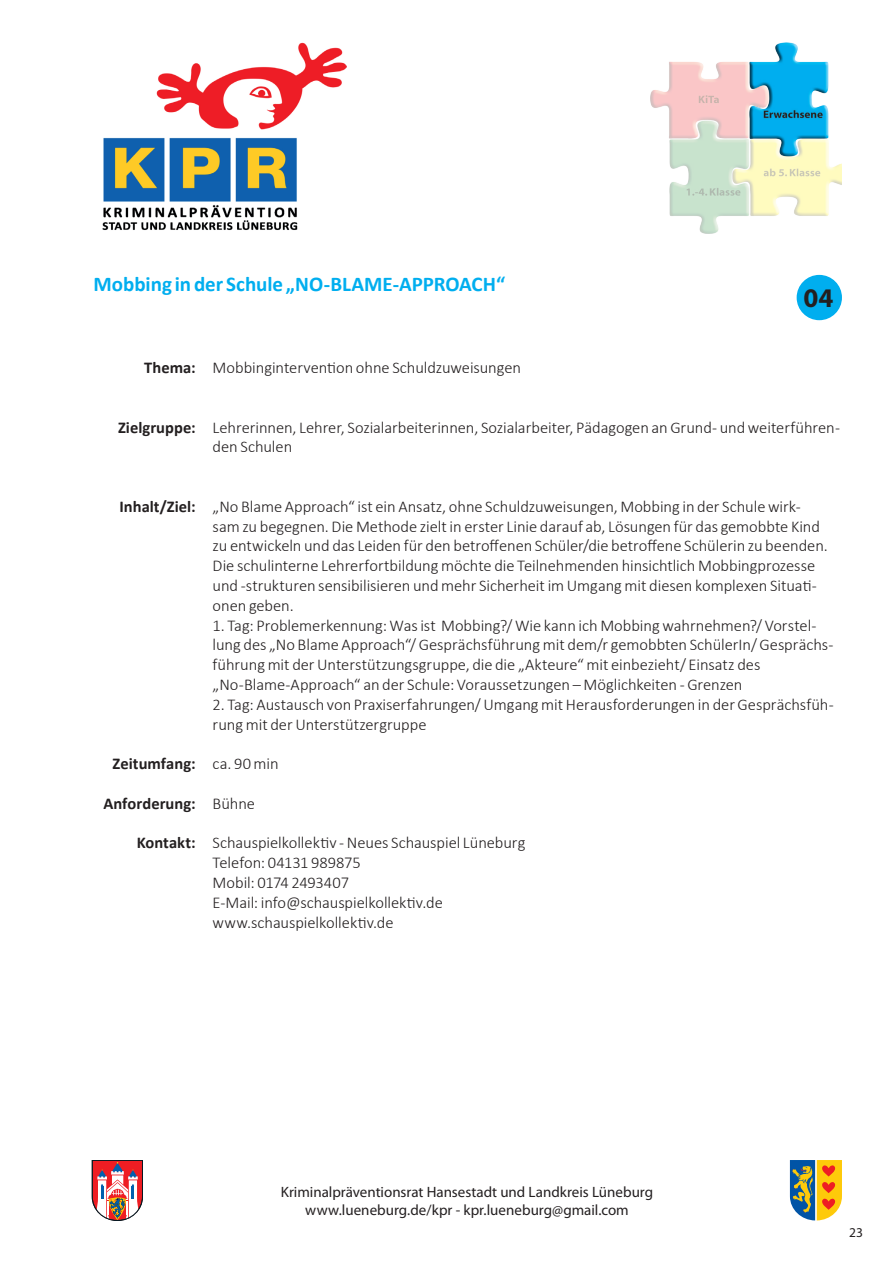
<style>
.page{position:relative;width:893px;height:1263px;background:#fff}
.page>*{position:absolute;margin:0;border:0;box-sizing:border-box;transform-origin:0 0}
.t1{font:700 27px "Myriad Pro";color:#231f20}
.Headline{font:700 21px "Calibri";color:#00aeef}
.Fließtext_o__Einzug{font:300 16.5px/19.8px "Calibri";letter-spacing:-.005em;color:#231f20}
.Zwischenüberschrift{font:700 16.5px "Calibri";color:#231f20}
.Zwischenüberschrift-2{font:300 16.5px "Calibri";letter-spacing:-.005em;color:#231f20}
.t2{font:15px/18px "Myriad Pro";color:#231f20;text-align:center}
.t3{font:13.5px "Myriad Pro";color:#231f20}
</style>
<div class="page">
<img style="left:102px;top:43px;width:244px;height:187px">
<svg style="left:790px;top:1160px;width:52px;height:60px;background:#ab9a59"></svg>
<svg style="left:92px;top:1160px;width:51px;height:60px"></svg>
<img style="left:651px;top:43px;width:191px;height:191px">
<div style="left:797px;top:276px;width:44px;height:43px;background:#00aeef;border-radius:50%"></div>
<div style="left:797px;top:275px;width:45px;height:45px;border:2px solid #00aeef;border-radius:50%"></div>
<p class="Headline" style="left:94px;top:269px;width:413px">Mobbing in der Schule „NO-BLAME-APPROACH“</p>
<p class="Zwischenüberschrift" style="left:144px;top:356px;width:53px">Thema:</p>
<p class="Zwischenüberschrift-2" style="left:213px;top:357px;width:310px">Mobbingintervention ohne Schuldzuweisungen</p>
<p class="t1" style="left:803px;top:280px;width:32px">04</p>
<p class="Zwischenüberschrift" style="left:118px;top:415px;width:79px">Zielgruppe:</p>
<p class="Fließtext_o__Einzug" style="left:213px;top:417px;width:629px">Lehrerinnen, Lehrer, Sozialarbeiterinnen, Sozialarbeiter, Pädagogen an Grund- und weiterführen&shy;den Schulen</p>
<p class="Zwischenüberschrift" style="left:120px;top:495px;width:78px">Inhalt/Ziel:</p>
<p class="Zwischenüberschrift" style="left:113px;top:752px;width:84px">Zeitumfang:</p>
<p class="Zwischenüberschrift" style="left:103px;top:792px;width:94px">Anforderung:</p>
<p class="Zwischenüberschrift" style="left:137px;top:831px;width:60px">Kontakt:</p>
<p class="Fließtext_o__Einzug" style="left:213px;top:496px;width:617px">„No Blame Approach“ ist ein Ansatz, ohne Schuldzuweisungen, Mobbing in der Schule wirk&shy;sam zu begegnen. Die Methode zielt in erster Linie darauf ab, Lösungen für das gemobbte Kind zu entwickeln und das Leiden für den betroffenen Schüler/die betroffene Schülerin zu beenden.<br>Die schulinterne Lehrerfortbildung möchte die Teilnehmenden hinsichtlich Mobbingprozesse und -strukturen sensibilisieren und mehr Sicherheit im Umgang mit diesen komplexen Situati&shy;onen geben.</p>
<p class="Fließtext_o__Einzug" style="left:213px;top:615px;width:622px">1. Tag: Problemerkennung: Was ist Mobbing?/ Wie kann ich Mobbing wahrnehmen?/ Vorstel&shy;lung des „No Blame Approach“/ Gesprächsführung mit dem/r gemobbten SchülerIn/ Gesprächs&shy;führung mit der Unterstützungsgruppe, die die „Akteure“ mit einbezieht/ Einsatz des „No-Blame-Approach“ an der Schule: Voraussetzungen – Möglichkeiten - Grenzen</p>
<p class="Fließtext_o__Einzug" style="left:213px;top:694px;width:623px">2. Tag: Austausch von Praxiserfahrungen/ Umgang mit Herausforderungen in der Gesprächsfüh&shy;rung mit der Unterstützergruppe</p>
<p class="Fließtext_o__Einzug" style="left:213px;top:754px;width:68px">ca. 90 min</p>
<p class="Fließtext_o__Einzug" style="left:213px;top:793px;width:44px">Bühne</p>
<p class="Fließtext_o__Einzug" style="left:213px;top:833px;width:314px">Schauspielkollektiv - Neues Schauspiel Lüneburg</p>
<p class="Fließtext_o__Einzug" style="left:213px;top:853px;width:150px">Telefon: 04131 989875</p>
<p class="Fließtext_o__Einzug" style="left:213px;top:872px;width:138px">Mobil: 0174 2493407</p>
<p class="Fließtext_o__Einzug" style="left:213px;top:892px;width:232px">E-Mail: info@schauspielkollektiv.de</p>
<p class="Fließtext_o__Einzug" style="left:213px;top:912px;width:183px">www.schauspielkollektiv.de</p>
<p class="t2" style="left:281px;top:1183px;width:374px">Kriminalpräventionsrat Hansestadt und Landkreis Lüneburg www.lueneburg.de/kpr - kpr.lueneburg@gmail.com</p>
<p class="t3" style="left:849px;top:1224px;width:15px">23</p>
</div>
